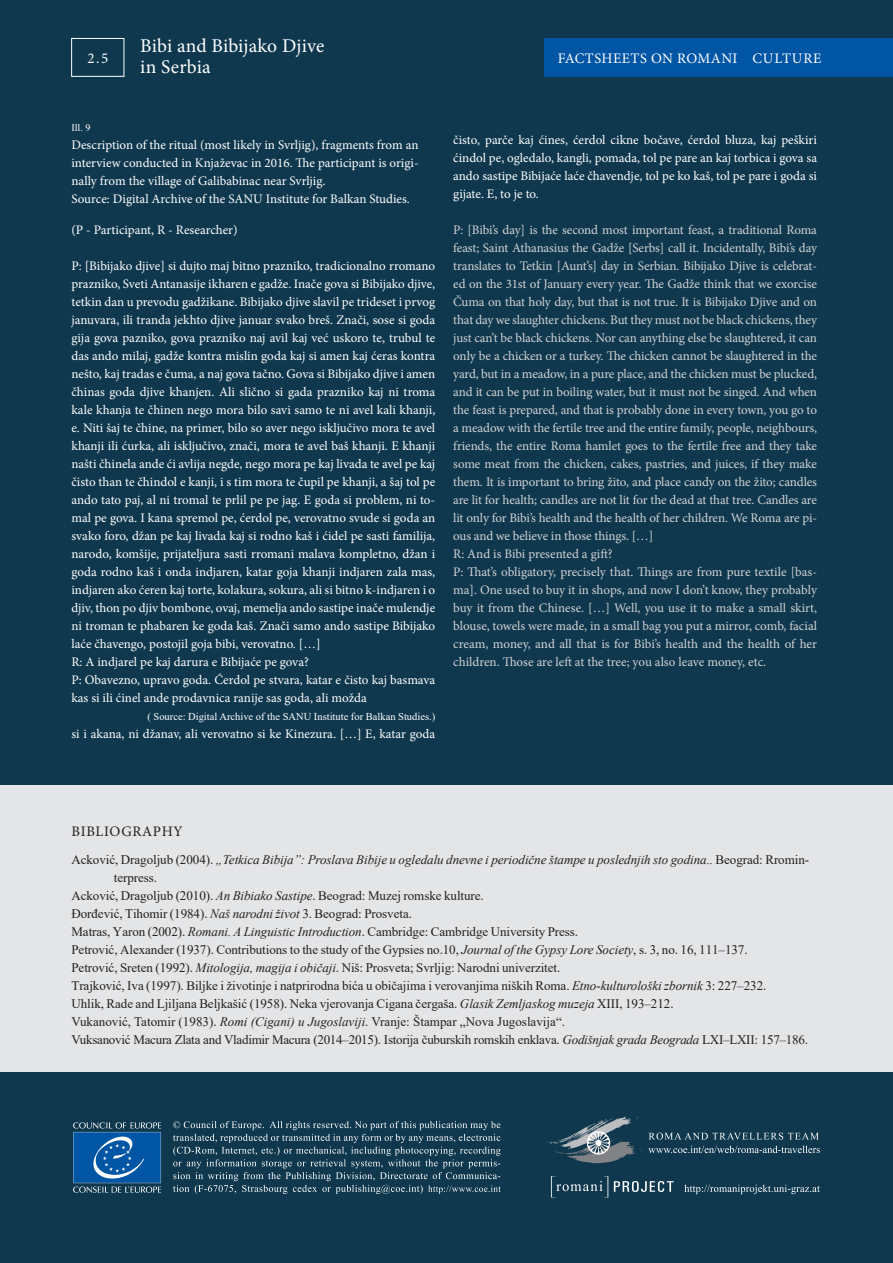
<style>
.page{position:relative;width:893px;height:1263px;background:#fff}
.page>*{position:absolute;margin:0;border:0;box-sizing:border-box;transform-origin:0 0}
.Fs_Title_small{font:19.5px "Minion Pro";letter-spacing:.005em;color:#fff}
.FS_Number{font:15px "Minion Pro";color:#fff}
.t1{font:14.55px "Minion Pro";letter-spacing:.03em;color:#fff}
.FS_Bibliography_head{font:14.55px "Minion Pro";letter-spacing:.045em;color:#231f20}
.FS_BU_Text{font:13.05px/18px "Minion Pro";color:#fff}
.FS_BU_Text-2{font:13.05px/18px "Minion Pro";letter-spacing:-.01em;color:#d1d2d4;text-align:justify}
.FS_Bibliography{font:13.05px "Times New Roman";letter-spacing:-.005em;color:#231f20}
.FS_Bibliography-2{font:italic 13.05px/18px "Times New Roman";letter-spacing:-.005em;color:#231f20}
.FS_BU_Text-3{font:10.5px "Times New Roman";color:#fff}
.FS_BU_Text-4{font:10.05px "Times New Roman";color:#fff}
.s1{font-style:normal}
.s2{font-style:italic}
</style>
<div class="page">
<div style="left:0;top:784px;width:893px;height:450px;background:#e4e5e7"></div>
<div style="left:0;top:0;width:893px;height:784px;background:#0f384e"></div>
<div style="left:545px;top:38px;width:348px;height:39px;background:#0155a5"></div>
<div style="left:71px;top:38px;width:53px;height:39px;border:1px solid #fff"></div>
<div style="left:0;top:1073px;width:893px;height:190px;background:#0f384e"></div>
<svg style="left:173px;top:1121px;width:328px;height:73px"></svg>
<svg style="left:551px;top:1176px;width:57px;height:21px"></svg>
<svg style="left:614px;top:1181px;width:60px;height:11px"></svg>
<svg style="left:547px;top:1116px;width:95px;height:47px"></svg>
<svg style="left:648px;top:1146px;width:172px;height:7px"></svg>
<svg style="left:649px;top:1133px;width:169px;height:6px"></svg>
<svg style="left:73px;top:1122px;width:88px;height:71px"></svg>
<svg style="left:684px;top:1184px;width:136px;height:10px"></svg>
<p class="FS_Number" style="left:87px;top:48px;width:22px">2.5</p>
<p class="Fs_Title_small" style="left:140px;top:33px;width:186px">Bibi and Bibijako Djive</p>
<p class="Fs_Title_small" style="left:140px;top:54px;width:72px">in Serbia</p>
<p class="t1" style="left:558px;top:48px;width:265px">FACTSHEETS ON ROMANI CULTURE</p>
<p class="FS_BU_Text-4" style="left:71px;top:121px;width:20px">Ill. 9</p>
<p class="FS_BU_Text" style="left:71px;top:136px;width:349px">Description of the ritual (most likely in Svrljig), fragments from an interview conducted in Knjaževac in 2016. The participant is origi&shy;nally from the village of Galibabinac near Svrljig.<br>Source: Digital Archive of the SANU Institute for Balkan Studies.</p>
<p class="FS_BU_Text" style="left:71px;top:221px;width:168px">(P - Participant, R - Researcher)</p>
<p class="FS_BU_Text" style="left:71px;top:257px;width:365px;text-align:justify">P: [Bibijako djive] si dujto maj bitno prazniko, tradicionalno rromano prazniko, Sveti Antanasije ikharen e gadže. Inače gova si Bibijako djive, tetkin dan u prevodu gadžikane. Bibijako djive slavil pe trideset i prvog januvara, ili tranda jekhto djive januar svako breš. Znači, sose si goda gija gova pazniko, gova prazniko naj avil kaj već uskoro te, trubul te das ando milaj, gadže kontra mislin goda kaj si amen kaj ćeras kontra nešto, kaj tradas e čuma, a naj gova tačno. Gova si Bibijako djive i amen čhinas goda djive khanjen. Ali slično si gada prazniko kaj ni troma kale khanja te čhinen nego mora bilo savi samo te ni avel kali khanji, e. Niti šaj te čhine, na primer, bilo so aver nego isključivo mora te avel khanji ili ćurka, ali isključivo, znači, mora te avel baš khanji. E khanji našti čhinela ande ći avlija negde, nego mora pe kaj livada te avel pe kaj čisto than te čhindol e kanji, i s tim mora te čupil pe khanji, a šaj tol pe ando tato paj, al ni tromal te prlil pe pe jag. E goda si problem, ni to&shy;mal pe gova. I kana spremol pe, ćerdol pe, verovatno svude si goda an svako foro, džan pe kaj livada kaj si rodno kaš i ćidel pe sasti familija, narodo, komšije, prijateljura sasti rromani malava kompletno, džan i goda rodno kaš i onda indjaren, katar goja khanji indjaren zala mas, indjaren ako ćeren kaj torte, kolakura, sokura, ali si bitno k-indjaren i o djiv, thon po djiv bombone, ovaj, memelja ando sastipe inače mulendje ni troman te phabaren ke goda kaš. Znači samo ando sastipe Bibijako laće čhavengo, postojil goja bibi, verovatno. […]</p>
<p class="FS_BU_Text" style="left:71px;top:653px;width:239px">R: A indjarel pe kaj darura e Bibijaće pe gova?</p>
<p class="FS_BU_Text" style="left:71px;top:671px;width:365px">P: Obavezno, upravo goda. Ćerdol pe stvara, katar e čisto kaj basmava kas si ili ćinel ande prodavnica ranije sas goda, ali možda</p>
<p class="FS_BU_Text-3" style="left:147px;top:709px;width:289px">( Source: Digital Archive of the SANU Institute for Balkan Studies.)</p>
<p class="FS_BU_Text" style="left:71px;top:725px;width:365px">si i akana, ni džanav, ali verovatno si ke Kinezura. […] E, katar goda</p>
<p class="FS_BU_Text" style="left:453px;top:131px;width:365px;text-align:justify">čisto, parče kaj ćines, ćerdol cikne bočave, ćerdol bluza, kaj peškiri ćindol pe, ogledalo, kangli, pomada, tol pe pare an kaj torbica i gova sa ando sastipe Bibijaće laće čhavendje, tol pe ko kaš, tol pe pare i goda si gijate. E, to je to.</p>
<p class="FS_BU_Text-2" style="left:453px;top:221px;width:365px">P: [Bibi’s day] is the second most important feast, a traditional Roma feast; Saint Athanasius the Gadže [Serbs] call it. Incidentally, Bibi’s day translates to Tetkin [Aunt’s] day in Serbian. Bibijako Djive is celebrat&shy;ed on the 31st of January every year. The Gadže think that we exorcise Čuma on that holy day, but that is not true. It is Bibijako Djive and on that day we slaughter chickens. But they must not be black chickens, they just can’t be black chickens. Nor can anything else be slaughtered, it can only be a chicken or a turkey. The chicken cannot be slaughtered in the yard, but in a meadow, in a pure place, and the chicken must be plucked, and it can be put in boiling water, but it must not be singed. And when the feast is prepared, and that is probably done in every town, you go to a meadow with the fertile tree and the entire family, people, neighbours, friends, the entire Roma hamlet goes to the fertile free and they take some meat from the chicken, cakes, pastries, and juices, if they make them. It is important to bring žito, and place candy on the žito; candles are lit for health; candles are not lit for the dead at that tree. Candles are lit only for Bibi’s health and the health of her children. We Roma are pi&shy;ous and we believe in those things. […]</p>
<p class="FS_BU_Text-2" style="left:453px;top:545px;width:161px">R: And is Bibi presented a gift?</p>
<p class="FS_BU_Text-2" style="left:453px;top:563px;width:365px">P: That’s obligatory, precisely that. Things are from pure textile [bas&shy;ma]. One used to buy it in shops, and now I don’t know, they probably buy it from the Chinese. […] Well, you use it to make a small skirt, blouse, towels were made, in a small bag you put a mirror, comb, facial cream, money, and all that is for Bibi’s health and the health of her children. Those are left at the tree; you also leave money, etc.</p>
<p class="FS_Bibliography_head" style="left:72px;top:821px;width:113px">BIBLIOGRAPHY</p>
<p class="FS_Bibliography-2" style="left:114px;top:850px;width:697px;text-indent:-43px"><span class="s1">Acković, Dragoljub (2004).</span> „Tetkica Bibija”: Proslava Bibije u ogledalu dnevne i periodične štampe u poslednjih sto godina.. <span class="s1">Beograd: Rromin&shy;terpress.</span></p>
<p class="FS_Bibliography" style="left:71px;top:886px;width:414px">Acković, Dragoljub (2010). <span class="s2">An Bibiako Sastipe</span>. Beograd: Muzej romske kulture.</p>
<p class="FS_Bibliography" style="left:71px;top:904px;width:342px">Đorđević, Tihomir (1984). <span class="s2">Naš narodni život</span> 3. Beograd: Prosveta.</p>
<p class="FS_Bibliography" style="left:71px;top:922px;width:508px">Matras, Yaron (2002). <span class="s2">Romani. A Linguistic Introduction</span>. Cambridge: Cambridge University Press.</p>
<p class="FS_Bibliography" style="left:71px;top:940px;width:678px">Petrović, Alexander (1937). Contributions to the study of the Gypsies no.10, <span class="s2">Journal of the Gypsy Lore Society</span>, s. 3, no. 16, 111–137.</p>
<p class="FS_Bibliography" style="left:71px;top:958px;width:490px">Petrović, Sreten (1992). <span class="s2">Mitologija, magija i običaji</span>. Niš: Prosveta; Svrljig: Narodni univerzitet.</p>
<p class="FS_Bibliography" style="left:71px;top:976px;width:696px">Trajković, Iva (1997). Biljke i životinje i natprirodna bića u običajima i verovanjima niških Roma. <span class="s2">Etno-kulturološki zbornik</span> 3: 227–232.</p>
<p class="FS_Bibliography" style="left:71px;top:994px;width:604px">Uhlik, Rade and Ljiljana Beljkašić (1958). Neka vjerovanja Cigana čergaša. <span class="s2">Glasik Zemljaskog muzeja</span> XIII, 193–212.</p>
<p class="FS_Bibliography" style="left:71px;top:1012px;width:495px">Vukanović, Tatomir (1983). <span class="s2">Romi (Cigani) u Jugoslaviji</span>. Vranje: Štampar „Nova Jugoslavija“.</p>
<p class="FS_Bibliography" style="left:71px;top:1030px;width:738px">Vuksanović Macura Zlata and Vladimir Macura (2014–2015). Istorija čuburskih romskih enklava. <span class="s2">Godišnjak grada Beograda</span> LXI–LXII: 157–186.</p>
</div>
